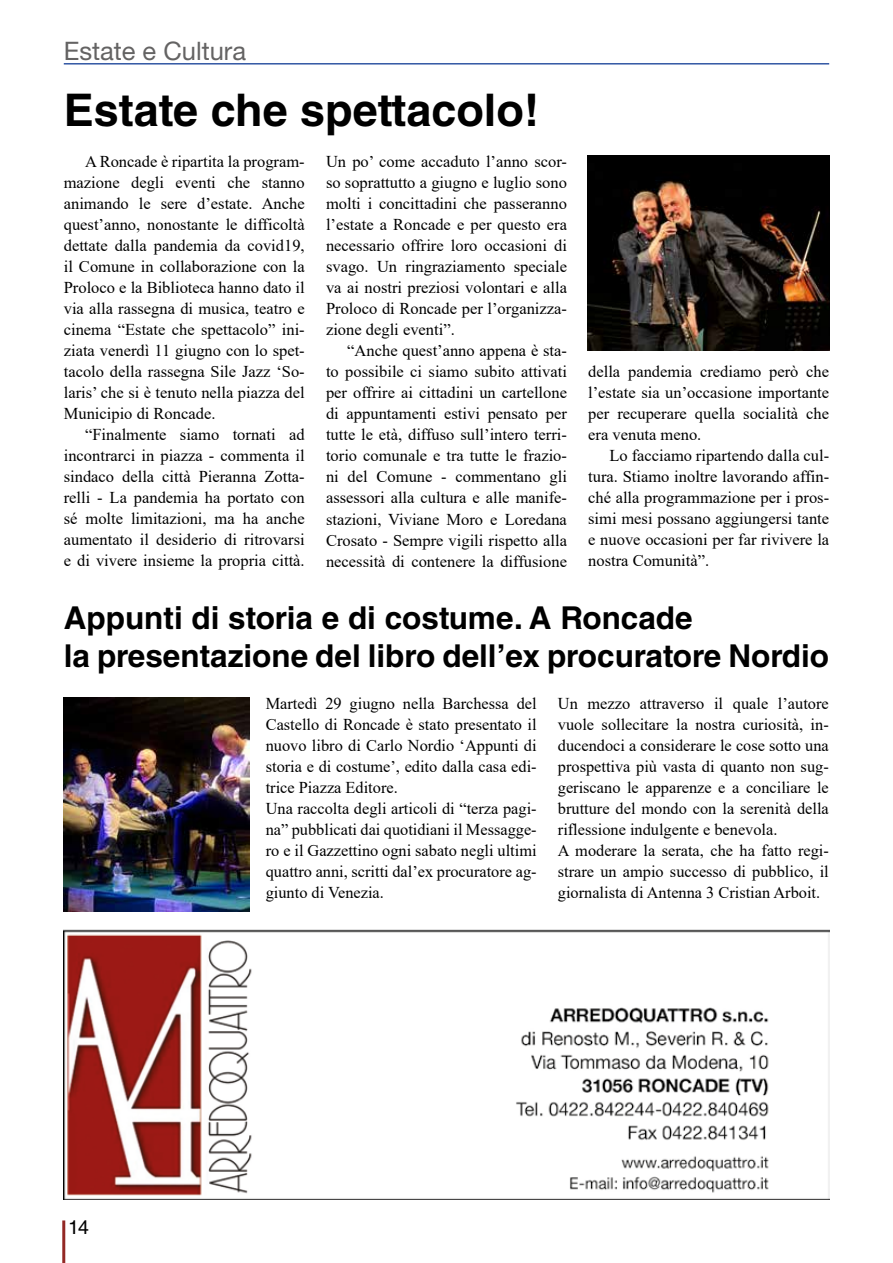
<style>
.page{position:relative;width:893px;height:1263px;background:#fff}
.page>*{position:absolute;margin:0;border:0;box-sizing:border-box;transform-origin:0 0}
.t1{font:700 45px "Helvetica LT Std";color:#000}
.t2{font:700 31.5px/37.8px "Helvetica LT Std";color:#000}
.t3{font:25.5px "Helvetica Neue LT Std";color:#646363}
.t4{font:19.5px "Helvetica LT Std";color:#000}
.t5{font:16.5px/21px "Times New Roman";color:#000;text-align:justify}
</style>
<div class="page">
<hr style="left:62px;top:1220px;width:3px;height:43px;background:#932825">
<hr style="left:64px;top:63px;width:765px;height:2px;background:#3257a4">
<img style="left:64px;top:697px;width:186px;height:214px">
<img style="left:588px;top:156px;width:241px;height:195px">
<img style="left:64px;top:929px;width:765px;height:271px">
<h3 class="t3" style="left:64px;top:35px;width:184px">Estate e Cultura</h3>
<h1 class="t1" style="left:64px;top:83px;width:477px">Estate che spettacolo!</h1>
<p class="t5" style="left:64px;top:151px;width:242px;text-indent:21px">A Roncade è ripartita la program&shy;mazione degli eventi che stanno animando le sere d’estate. Anche quest’anno, nonostante le difficoltà dettate dalla pandemia da covid19, il Comune in collaborazione con la Proloco e la Biblioteca hanno dato il via alla rassegna di musica, teatro e cinema “Estate che spettacolo” ini&shy;ziata venerdì 11 giugno con lo spet&shy;tacolo della rassegna Sile Jazz ‘So&shy;laris’ che si è tenuto nella piazza del Municipio di Roncade.</p>
<p class="t5" style="left:64px;top:424px;width:242px;text-indent:21px">“Finalmente siamo tornati ad incontrarci in piazza - commenta il sindaco della città Pieranna Zotta&shy;relli - La pandemia ha portato con sé molte limitazioni, ma ha anche aumentato il desiderio di ritrovarsi e di vivere insieme la propria città.</p>
<p class="t5" style="left:326px;top:151px;width:242px">Un po’ come accaduto l’anno scor&shy;so soprattutto a giugno e luglio sono molti i concittadini che passeranno l’estate a Roncade e per questo era necessario offrire loro occasioni di svago. Un ringraziamento speciale va ai nostri preziosi volontari e alla Proloco di Roncade per l’organizza&shy;zione degli eventi”.</p>
<p class="t5" style="left:326px;top:340px;width:242px;text-indent:21px">“Anche quest’anno appena è sta&shy;to possibile ci siamo subito attivati per offrire ai cittadini un cartellone di appuntamenti estivi pensato per tutte le età, diffuso sull’intero terri&shy;torio comunale e tra tutte le frazio&shy;ni del Comune - commentano gli assessori alla cultura e alle manife&shy;stazioni, Viviane Moro e Loredana Crosato - Sempre vigili rispetto alla necessità di contenere la diffusione</p>
<p class="t5" style="left:588px;top:361px;width:242px">della pandemia crediamo però che l’estate sia un’occasione importante per recuperare quella socialità che era venuta meno.</p>
<p class="t5" style="left:588px;top:445px;width:242px;text-indent:21px">Lo facciamo ripartendo dalla cul&shy;tura. Stiamo inoltre lavorando affin&shy;ché alla programmazione per i pros&shy;simi mesi possano aggiungersi tante e nuove occasioni per far rivivere la nostra Comunità”.</p>
<h2 class="t2" style="left:64px;top:598px;width:767px">Appunti di storia e di costume. A Roncade<br>la presentazione del libro dell’ex procuratore Nordio</h2>
<p class="t4" style="left:68px;top:1216px;width:22px">14</p>
<p class="t5" style="left:266px;top:692px;width:272px;text-align:left">Martedì 29 giugno nella Barchessa del Castello di Roncade è stato presentato il nuovo libro di Carlo Nordio ‘Appunti di storia e di costume’, edito dalla casa edi&shy;trice Piazza Editore.<br>Una raccolta degli articoli di “terza pagi&shy;na” pubblicati dai quotidiani il Messagge&shy;ro e il Gazzettino ogni sabato negli ultimi quattro anni, scritti dal’ex procuratore ag&shy;giunto di Venezia.</p>
<p class="t5" style="left:558px;top:692px;width:272px;text-align:left">Un mezzo attraverso il quale l’autore vuole sollecitare la nostra curiosità, in&shy;ducendoci a considerare le cose sotto una prospettiva più vasta di quanto non sug&shy;geriscano le apparenze e a conciliare le brutture del mondo con la serenità della riflessione indulgente e benevola.<br>A moderare la serata, che ha fatto regi&shy;strare un ampio successo di pubblico, il giornalista di Antenna 3 Cristian Arboit.</p>
</div>
